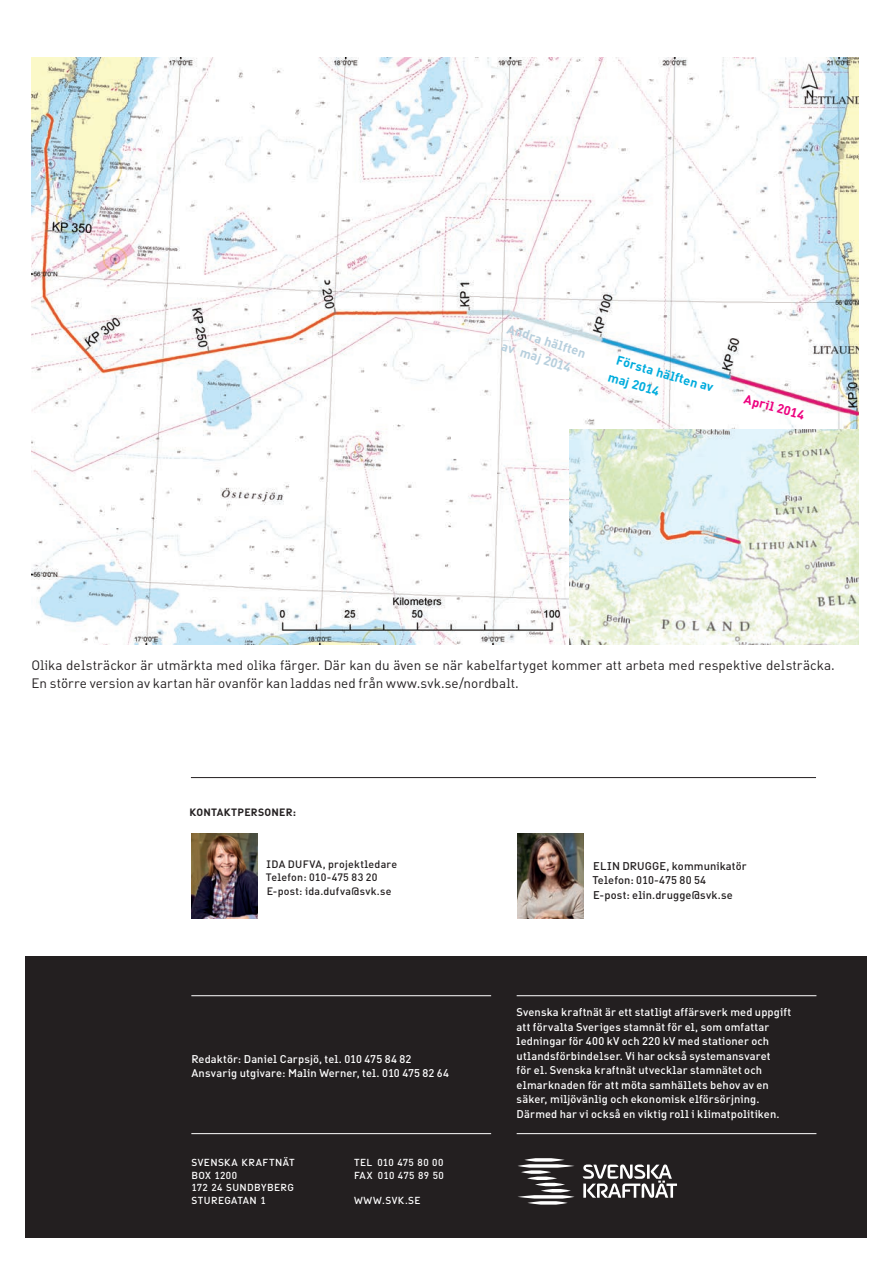
<style>
.page{position:relative;width:893px;height:1263px;background:#fff}
.page>*{position:absolute;margin:0;border:0;box-sizing:border-box;transform-origin:0 0}
.t1{font:13.5px/18.3px "DIN For Powernet";letter-spacing:.005em;color:#231f20}
.t2{font:700 12.75px/18.3px "DIN For Powernet";color:#00acdd}
.t3{font:700 12.75px/18.3px "DIN For Powernet";color:#b7cfdd}
.t4{font:700 12.75px "DIN For Powernet";color:#ed0280}
.t5{font:500 11.1px/14.5px "DIN For Powernet";letter-spacing:.01em;color:#fff}
.t6{font:500 11.1px/14.5px "DIN For Powernet";letter-spacing:.01em;color:#231f20}
.t7{font:500 10.65px/13.5px "DIN For Powernet";letter-spacing:.02em;color:#231f20}
.t8{font:700 10.5px "DIN For Powernet";letter-spacing:.025em;color:#231f20}
.t9{font:500 10.05px/12.8px "DIN For Powernet";letter-spacing:.04em;color:#fff}
</style>
<div class="page">
<div style="left:26px;top:956px;width:841px;height:281px;background:#231f20"></div>
<hr style="left:517px;top:1133px;width:299px;height:1px;background:#fff">
<hr style="left:517px;top:995px;width:299px;height:1px;background:#fff">
<hr style="left:191px;top:1133px;width:300px;height:1px;background:#fff">
<hr style="left:191px;top:995px;width:300px;height:1px;background:#fff">
<svg style="left:518px;top:1158px;width:56px;height:46px"></svg>
<svg style="left:583px;top:1164px;width:94px;height:34px"></svg>
<img style="left:32px;top:58px;width:827px;height:586px">
<img style="left:191px;top:833px;width:66px;height:85px">
<img style="left:518px;top:834px;width:65px;height:85px">
<img style="left:570px;top:430px;width:289px;height:214px">
<hr style="left:191px;top:777px;width:625px;height:1px;background:#231f20">
<p class="t3" style="left:510px;top:320px;width:83px;rotate:18deg">Andra hälften av maj 2014</p>
<p class="t2" style="left:616px;top:350px;width:105px;rotate:16deg">Första hälften av maj 2014</p>
<p class="t4" style="left:746px;top:392px;width:64px;rotate:15deg">April 2014</p>
<p class="t1" style="left:32px;top:657px;width:805px">Olika delsträckor är utmärkta med olika färger. Där kan du även se när kabelfartyget kommer att arbeta med respektive delsträcka.<br>En större version av kartan här ovanför kan laddas ned från www.svk.se/nordbalt.</p>
<p class="t8" style="left:189px;top:806px;width:108px">KONTAKTPERSONER:</p>
<p class="t7" style="left:266px;top:858px;width:133px">IDA DUFVA, projektledare<br>Telefon: 010-475 83 20<br>E-post: ida.dufva@svk.se</p>
<p class="t6" style="left:592px;top:860px;width:156px">ELIN DRUGGE, kommunikatör<br>Telefon: 010-475 80 54<br>E-post: elin.drugge@svk.se</p>
<p class="t5" style="left:191px;top:1053px;width:259px">Redaktör: Daniel Carpsjö, tel. 010 475 84 82<br>Ansvarig utgivare: Malin Werner, tel. 010 475 82 64</p>
<p class="t9" style="left:191px;top:1157px;width:105px">SVENSKA KRAFTNÄT<br>BOX 1200<br>172 24 SUNDBYBERG<br>STUREGATAN 1</p>
<p class="t9" style="left:354px;top:1157px;width:91px">TEL 010 475 80 00<br>FAX 010 475 89 50</p>
<p class="t9" style="left:354px;top:1195px;width:68px">WWW.SVK.SE</p>
<p class="t5" style="left:517px;top:1006px;width:276px">Svenska kraftnät är ett statligt affärsverk med uppgift att förvalta Sveriges stamnät för el, som omfattar ledningar för 400 kV och 220 kV med stationer och utlandsförbindelser. Vi har också systemansvaret<br>för el. Svenska kraftnät utvecklar stamnätet och elmarknaden för att möta samhällets behov av en säker, miljövänlig och ekonomisk elförsörjning.<br>Därmed har vi också en viktig roll i klimatpolitiken.</p>
</div>
